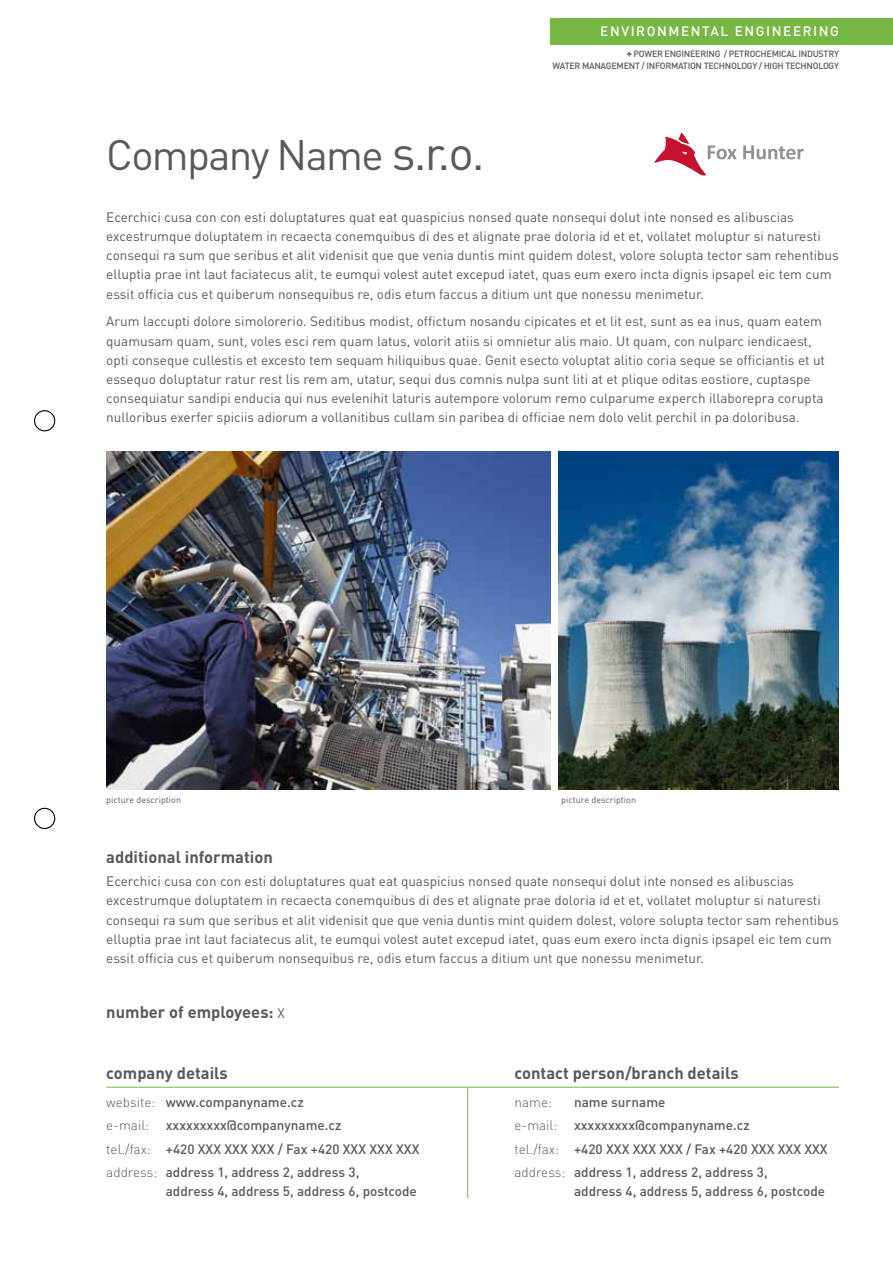
<style>
.page{position:relative;width:893px;height:1263px;background:#fff}
.page>*{position:absolute;margin:0;border:0;box-sizing:border-box;transform-origin:0 0}
.t1{font:42px "DIN Pro";letter-spacing:-.04em;color:#58595b}
.t2{font:700 16.5px "DIN Pro";color:#58595b}
.t3{font:13.5px/19.2px "DIN Pro";color:#58595b}
.t4{font:500 13.5px/23.4px "DIN Pro";color:#58595b}
.t5{font:500 13.5px "DIN Pro";letter-spacing:.12em;color:#fff}
.t6{font:300 13.5px "DIN Pro";color:#58595b}
.t7{font:500 9px "DIN Pro";letter-spacing:-.03em;color:#58595b}
.t8{font:9px "DIN Pro";color:#58595b}
.s1{font-weight:700;font-size:10.5px}
.s2{font-size:48px}
.s3{font-weight:400;font-size:13.5px}
.s4{font-weight:300}
</style>
<div class="page">
<div style="left:551px;top:18px;width:342px;height:26px;background:#77b743"></div>
<img style="left:558px;top:452px;width:281px;height:338px">
<img style="left:106px;top:452px;width:445px;height:338px">
<hr style="left:467px;top:1087px;width:1px;height:111px;background:#77b743">
<div style="left:34px;top:410px;width:21px;height:21px;border:1px solid #000;border-radius:50%"></div>
<div style="left:34px;top:808px;width:21px;height:21px;border:1px solid #000;border-radius:50%"></div>
<hr style="left:106px;top:1087px;width:733px;height:1px;background:#77b743">
<svg style="left:743px;top:145px;width:61px;height:14px"></svg>
<svg style="left:654px;top:133px;width:83px;height:43px"></svg>
<p class="t5" style="left:600px;top:22px;width:240px">ENVIRONMENTAL ENGINEERING</p>
<p class="t7" style="left:627px;top:47px;width:44px"><span class="s1">+</span>power engineering</p>
<p class="t7" style="left:724px;top:47px;width:17px">/ petro</p>
<p class="t7" style="left:755px;top:47px;width:85px">chemical in dustry</p>
<h1 class="t1" style="left:106px;top:126px;width:380px">Company Name <span class="s2">s.r.o.</span></h1>
<p class="t7" style="left:552px;top:59px;width:14px">water</p>
<p class="t7" style="left:582px;top:59px;width:7px">management</p>
<p class="t7" style="left:642px;top:59px;width:11px">/ information</p>
<p class="t7" style="left:704px;top:59px;width:28px">technolog</p>
<p class="t7" style="left:752px;top:59px;width:61px">y / high technolog</p>
<p class="t7" style="left:834px;top:59px;width:6px">y</p>
<p class="t3" style="left:106px;top:207px;width:734px">Ecerchici cusa con con esti doluptatures quat eat quaspicius nonsed quate nonsequi dolut inte nonsed es alibuscias excestrumque doluptatem in recaecta conemquibus di des et alignate prae doloria id et et, vollatet moluptur si naturesti consequi ra sum que seribus et alit videnisit que que venia duntis mint quidem dolest, volore solupta tector sam rehentibus elluptia prae int laut faciatecus alit, te eumqui volest autet excepud iatet, quas eum exero incta dignis ipsapel eic tem cum essit officia cus et quiberum nonsequibus re, odis etum faccus a ditium unt que nonessu menimetur.</p>
<p class="t3" style="left:106px;top:311px;width:720px">Arum laccupti dolore simolorerio. Seditibus modist, offictum nosandu cipicates et et lit est, sunt as ea inus, quam eatem quamusam quam, sunt, voles esci rem quam latus, volorit atiis si omnietur alis maio. Ut quam, con nulparc iendicaest, opti conseque cullestis et excesto tem sequam hiliquibus quae. Genit esecto voluptat alitio coria seque se officiantis et ut essequo doluptatur ratur rest lis rem am, utatur, sequi dus comnis nulpa sunt liti at et plique oditas eostiore, cuptaspe consequiatur sandipi enducia qui nus evelenihit laturis autempore volorum remo culparume experch illaborepra corupta nulloribus exerfer spiciis adiorum a vollanitibus cullam sin paribea di officiae nem dolo velit perchil in pa doloribusa.</p>
<p class="t8" style="left:106px;top:793px;width:76px">picture description</p>
<p class="t8" style="left:561px;top:793px;width:76px">picture description</p>
<p class="t2" style="left:106px;top:845px;width:168px">additional information</p>
<p class="t3" style="left:106px;top:871px;width:734px">Ecerchici cusa con con esti doluptatures quat eat quaspicius nonsed quate nonsequi dolut inte nonsed es alibuscias excestrumque doluptatem in recaecta conemquibus di des et alignate prae doloria id et et, vollatet moluptur si naturesti consequi ra sum que seribus et alit videnisit que que venia duntis mint quidem dolest, volore solupta tector sam rehentibus elluptia prae int laut faciatecus alit, te eumqui volest autet excepud iatet, quas eum exero incta dignis ipsapel eic tem cum essit officia cus et quiberum nonsequibus re, odis etum faccus a ditium unt que nonessu menimetur.</p>
<p class="t2" style="left:106px;top:1001px;width:180px">number of employees: <span class="s3">X</span></p>
<p class="t2" style="left:106px;top:1062px;width:123px">company details</p>
<p class="t4" style="left:106px;top:1090px;width:315px"><span class="s4">website:</span> www.companyname.cz<br><span class="s4">e-mail:</span> xxxxxxxxx@companyname.cz<br><span class="s4">tel./fax:</span> +420 XXX XXX XXX / Fax +420 XXX XXX XXX <span class="s4">address:</span> address 1, address 2, address 3,</p>
<p class="t4" style="left:166px;top:1179px;width:253px">address 4, address 5, address 6, postcode</p>
<p class="t2" style="left:514px;top:1062px;width:226px">contact person/branch details</p>
<p class="t6" style="left:514px;top:1093px;width:39px">name:</p>
<p class="t4" style="left:514px;top:1090px;width:315px;text-indent:60px">name surname<br><span class="s4">e-mail:</span> xxxxxxxxx@companyname.cz<br><span class="s4">tel./fax:</span> +420 XXX XXX XXX / Fax +420 XXX XXX XXX <span class="s4">address:</span> address 1, address 2, address 3,</p>
<p class="t4" style="left:574px;top:1179px;width:253px">address 4, address 5, address 6, postcode</p>
</div>
